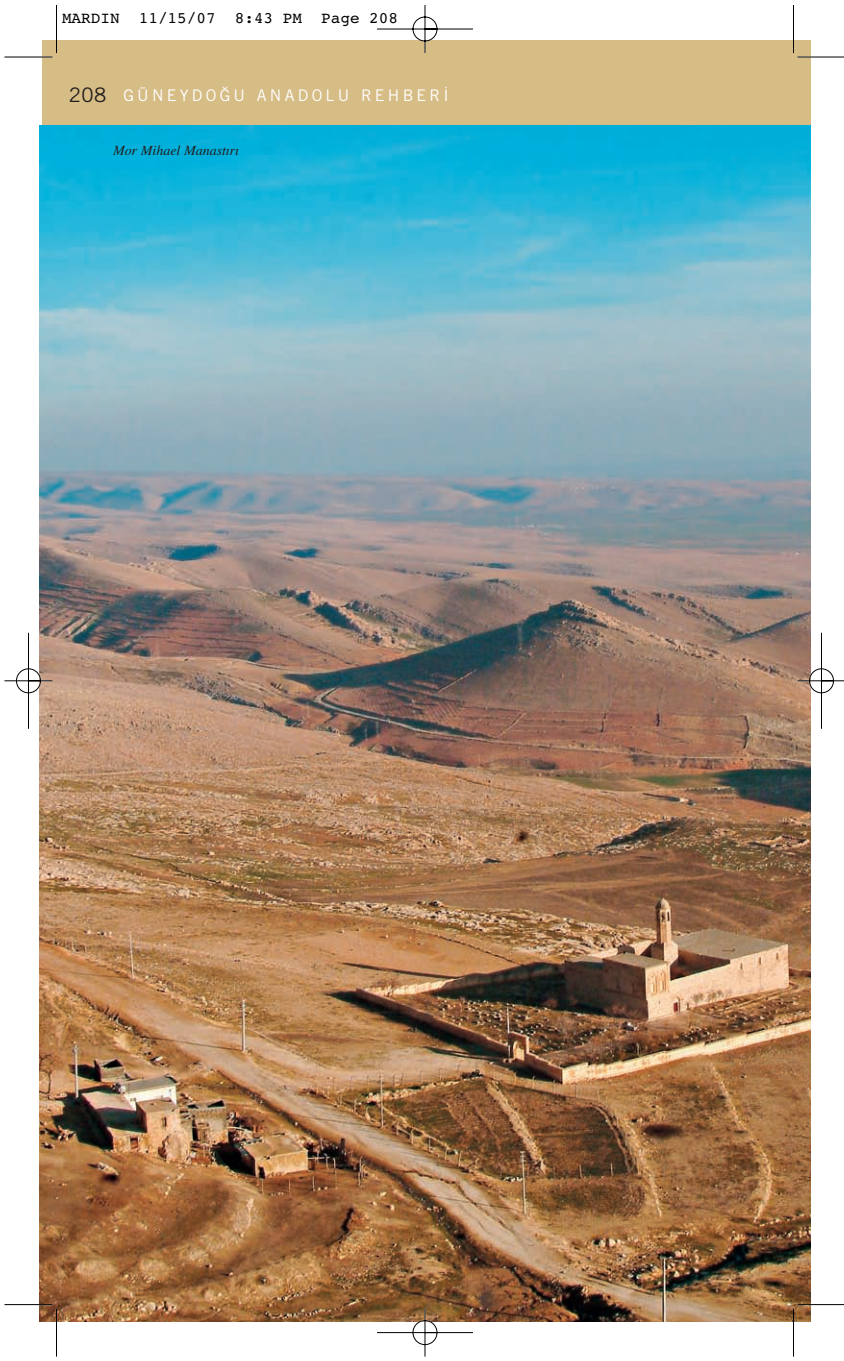
<style>
.page{position:relative;width:844px;height:1361px;background:#fff}
.page>*{position:absolute;margin:0;border:0;box-sizing:border-box;transform-origin:0 0}
.t1{font:16px "Courier TU";color:#000}
.t2{font:16px "Trade Gothic";letter-spacing:.2em;color:#fff}
.t3{font:italic 14px "Times TU";letter-spacing:-.005em;color:#231f20}
.s1{font-size:20px;color:#231f20}
</style>
<div class="page">
<img style="left:4px;top:5px;width:840px;height:1352px">
<p class="t1" style="left:62px;top:12px;width:338px">MARDIN 11/15/07 8:43 PM Page 208</p>
<p class="t2" style="left:69px;top:90px;width:381px"><span class="s1">208</span> GÜNEYDO⁄U ANADOLU REHBER‹</p>
<p class="t3" style="left:113px;top:145px;width:127px">Mor Mihael Manastırı</p>
</div>
